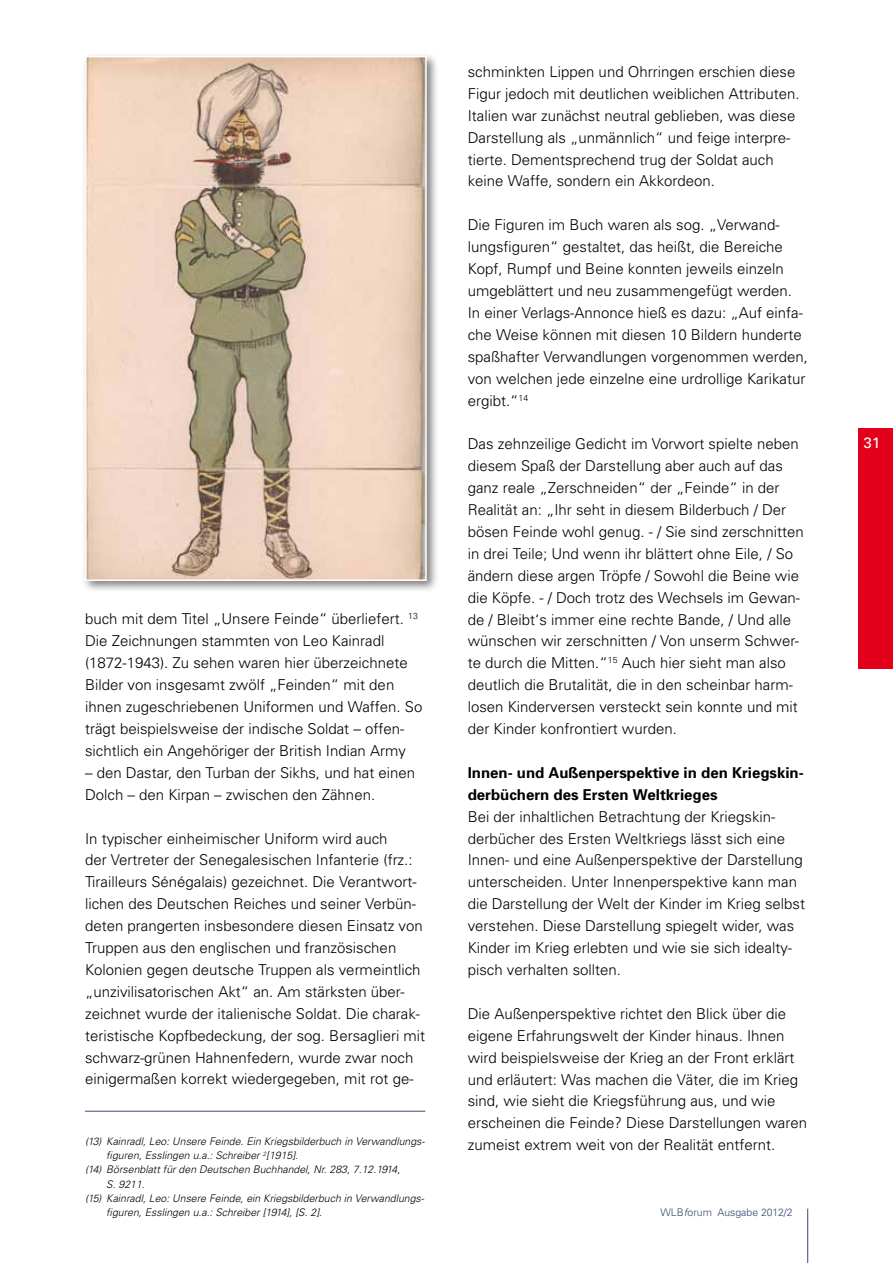
<style>
.page{position:relative;width:893px;height:1263px;background:#fff}
.page>*{position:absolute;margin:0;border:0;box-sizing:border-box;transform-origin:0 0}
.t1{font:300 15px/21.9px "Univers";color:#000}
.t2{font:700 15px/21.9px "Univers";color:#000}
.t3{font:15px "Univers";color:#fff}
.t4{font:italic 300 10.5px "Univers";color:#000}
.t5{font:300 10.5px "Univers";color:#364a72}
.s1{font-style:italic}
</style>
<div class="page">
<hr style="left:807px;top:1208px;width:1px;height:55px;background:#364a72">
<div style="left:859px;top:428px;width:34px;height:240px;background:#e2001a"></div>
<div style="left:81px;top:52px;width:358px;height:542px;background:#000;opacity:.5"></div>
<img style="left:88px;top:59px;width:336px;height:519px">
<div style="left:85px;top:56px;width:342px;height:525px;border:2px solid #fff"></div>
<hr style="left:85px;top:1111px;width:340px;height:1px;background:#364a72">
<p class="t1" style="left:85px;top:608px;width:339px">buch mit dem Titel „Unsere Feinde“ überliefert. <sup>13<br></sup>Die Zeichnungen stammten von Leo Kainradl (1872-1943). Zu sehen waren hier überzeichnete Bilder von insgesamt zwölf „Feinden“ mit den ihnen zugeschriebenen Uniformen und Waffen. So trägt beispielsweise der indische Soldat – offen&shy;sichtlich ein Angehöriger der British Indian Army</p>
<p class="t1" style="left:85px;top:761px;width:332px">– den Dastar, den Turban der Sikhs, und hat einen<br>Dolch – den Kirpan – zwischen den Zähnen.</p>
<p class="t1" style="left:85px;top:827px;width:342px">In typischer einheimischer Uniform wird auch<br>der Vertreter der Senegalesischen Infanterie (frz.:<br>Tirailleurs Sénégalais) gezeichnet. Die Verantwort&shy;lichen des Deutschen Reiches und seiner Verbün&shy;deten prangerten insbesondere diesen Einsatz von Truppen aus den englischen und französischen Kolonien gegen deutsche Truppen als vermeintlich „unzivilisatorischen Akt“ an. Am stärksten über&shy;zeichnet wurde der italienische Soldat. Die charak&shy;teristische Kopfbedeckung, der sog. Bersaglieri mit schwarz-grünen Hahnenfedern, wurde zwar noch einigermaßen korrekt wiedergegeben, mit rot ge-</p>
<p class="t4" style="left:85px;top:1135px;width:341px">(13) Kainradl, Leo: Unsere Feinde. Ein Kriegsbilderbuch in Verwandlungs-</p>
<p class="t4" style="left:106px;top:1149px;width:193px">figuren, Esslingen u.a.: Schreiber <sup>2</sup>[1915].</p>
<p class="t4" style="left:85px;top:1163px;width:317px">(14) Börsenblatt für den Deutschen Buchhandel, Nr. 283, 7.12.1914,</p>
<p class="t4" style="left:106px;top:1178px;width:40px">S. 9211.</p>
<p class="t4" style="left:85px;top:1192px;width:341px">(15) Kainradl, Leo: Unsere Feinde, ein Kriegsbilderbuch in Verwandlungs-</p>
<p class="t4" style="left:106px;top:1206px;width:217px">figuren, Esslingen u.a.: Schreiber [1914], [S. 2].</p>
<p class="t1" style="left:468px;top:60px;width:333px">schminkten Lippen und Ohrringen erschien diese Figur jedoch mit deutlichen weiblichen Attributen.<br>Italien war zunächst neutral geblieben, was diese Darstellung als „unmännlich“ und feige interpre&shy;tierte. Dementsprechend trug der Soldat auch keine Waffe, sondern ein Akkordeon.</p>
<p class="t1" style="left:468px;top:214px;width:342px">Die Figuren im Buch waren als sog. „Verwand&shy;lungsfiguren“ gestaltet, das heißt, die Bereiche Kopf, Rumpf und Beine konnten jeweils einzeln umgeblättert und neu zusammengefügt werden.<br>In einer Verlags-Annonce hieß es dazu: „Auf einfa&shy;che Weise können mit diesen 10 Bildern hunderte spaßhafter Verwandlungen vorgenommen werden, von welchen jede einzelne eine urdrollige Karikatur ergibt.“<sup>14</sup></p>
<p class="t1" style="left:468px;top:433px;width:337px">Das zehnzeilige Gedicht im Vorwort spielte neben diesem Spaß der Darstellung aber auch auf das ganz reale „Zerschneiden“ der „Feinde“ in der Realität an: „Ihr seht in diesem Bilderbuch / Der bösen Feinde wohl genug. - / Sie sind zerschnitten in drei Teile; Und wenn ihr blättert ohne Eile, / So ändern diese argen Tröpfe / Sowohl die Beine wie die Köpfe. - / Doch trotz des Wechsels im Gewan&shy;de / Bleibt‘s immer eine rechte Bande, / Und alle wünschen wir zerschnitten / Von unserm Schwer&shy;te durch die Mitten.“<sup>15</sup> Auch hier sieht man also deutlich die Brutalität, die in den scheinbar harm&shy;losen Kinderversen versteckt sein konnte und mit der Kinder konfrontiert wurden.</p>
<p class="t2" style="left:468px;top:761px;width:337px">Innen- und Außenperspektive in den Kriegskin&shy;derbüchern des Ersten Weltkrieges</p>
<p class="t1" style="left:468px;top:805px;width:339px">Bei der inhaltlichen Betrachtung der Kriegskin&shy;derbücher des Ersten Weltkriegs lässt sich eine Innen- und eine Außenperspektive der Darstellung unterscheiden. Unter Innenperspektive kann man die Darstellung der Welt der Kinder im Krieg selbst verstehen. Diese Darstellung spiegelt wider, was Kinder im Krieg erlebten und wie sie sich idealty&shy;pisch verhalten sollten.</p>
<p class="t1" style="left:468px;top:1002px;width:341px">Die Außenperspektive richtet den Blick über die eigene Erfahrungswelt der Kinder hinaus. Ihnen wird beispielsweise der Krieg an der Front erklärt und erläutert: Was machen die Väter, die im Krieg sind, wie sieht die Kriegsführung aus, und wie erscheinen die Feinde? Diese Darstellungen waren zumeist extrem weit von der Realität entfernt.</p>
<p class="t5" style="left:660px;top:1206px;width:134px">WLB<span class="s1">f</span>orum Ausgabe 2012/2</p>
<p class="t3" style="left:863px;top:434px;width:18px">31</p>
</div>
